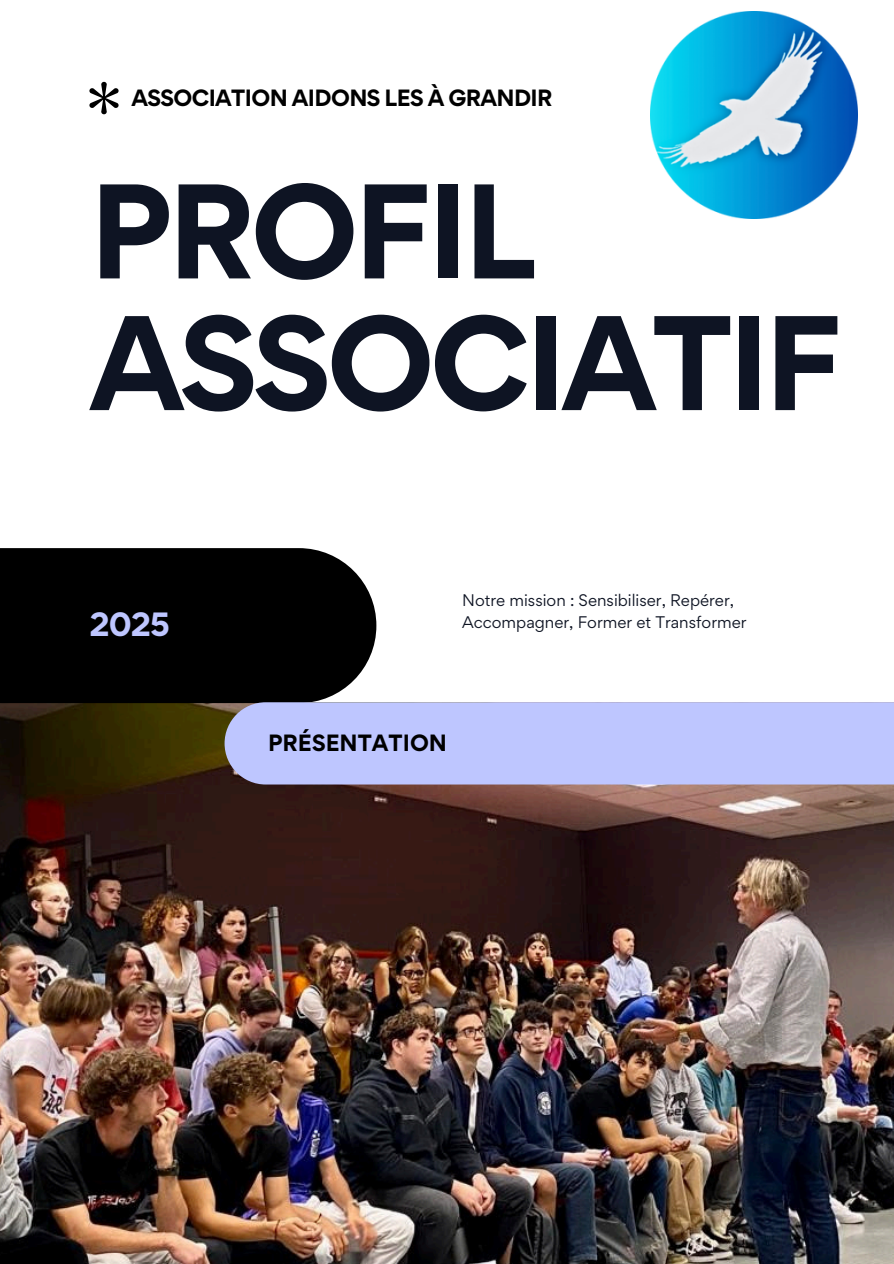
<style>
.page{position:relative;width:894px;height:1264px;background:#fff}
.page>*{position:absolute;margin:0;border:0;box-sizing:border-box;transform-origin:0 0}
.t1{font:700 120px "Gordita";letter-spacing:-.04em;color:#0e1423}
.t2{font:700 30px "Gordita";color:#bec6ff}
.t3{font:700 21px "Gordita";letter-spacing:-.03em;color:#000}
.t4{font:700 21px "Gordita";color:#000}
.t5{font:15px/22.5px "Gordita";color:#0e1423}
</style>
<div class="page">
<img style="left:0;top:703px;width:893px;height:560px">
<div style="left:0;top:548px;width:376px;height:155px;background:#000"></div>
<div style="left:224px;top:702px;width:669px;height:82px;background:#bec6ff"></div>
<svg style="left:89px;top:82px;width:29px;height:32px"></svg>
<img style="left:650px;top:11px;width:207px;height:207px">
<h1 class="t3" style="left:131px;top:84px;width:422px">ASSOCIATION AIDONS LES À GRANDIR</h1>
<p class="t1" style="left:89px;top:151px;width:448px">PROFIL</p>
<p class="t1" style="left:89px;top:282px;width:754px">ASSOCIATIF</p>
<p class="t2" style="left:89px;top:604px;width:82px">2025</p>
<h2 class="t5" style="left:462px;top:588px;width:286px">Notre mission : Sensibiliser, Repérer,<br>Accompagner, Former et Transformer</h2>
<h3 class="t4" style="left:268px;top:729px;width:180px">PRÉSENTATION</h3>
</div>
